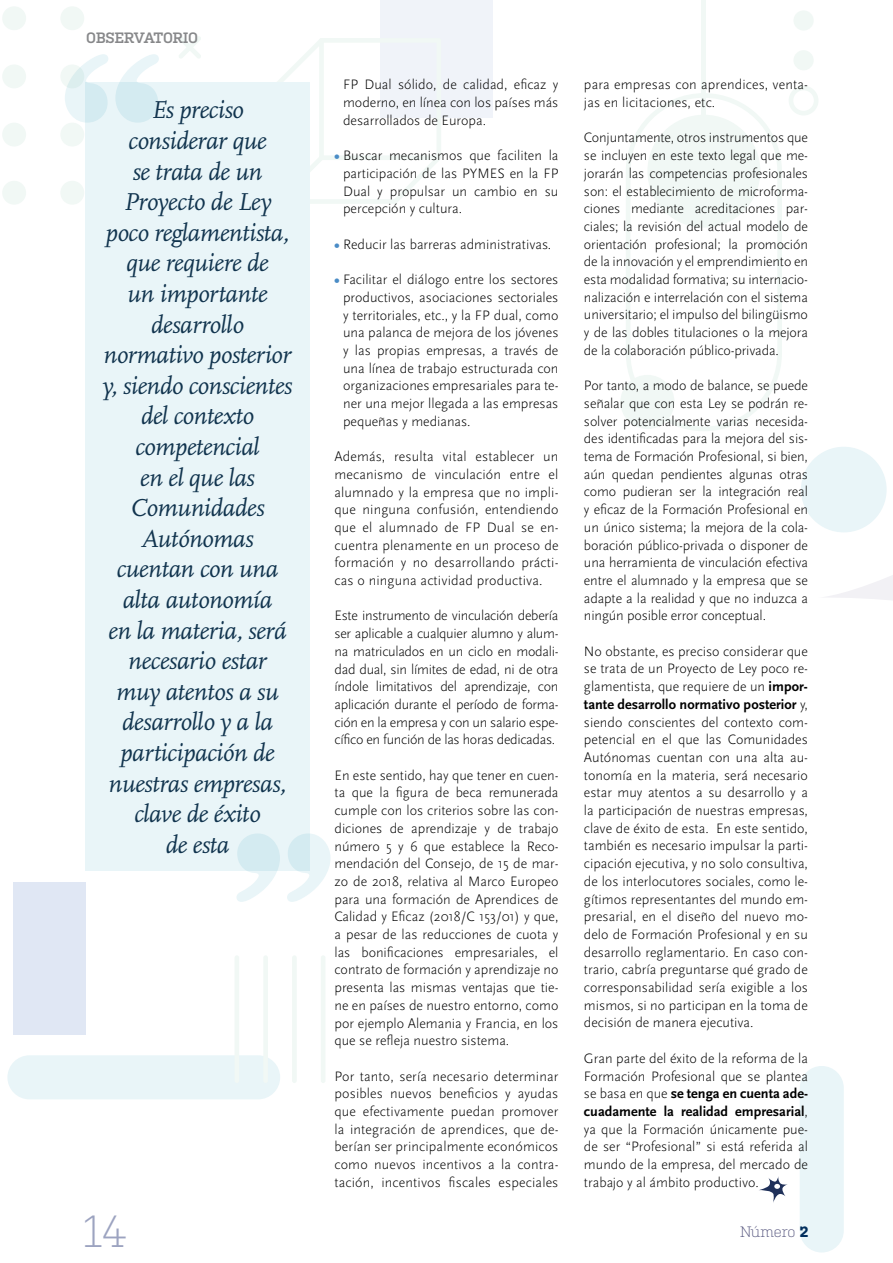
<style>
.page{position:relative;width:893px;height:1263px;background:#fff}
.page>*{position:absolute;margin:0;border:0;box-sizing:border-box;transform-origin:0 0}
.t1{font:300 45px "Kulturista";color:#9ca3c0}
.t2{font:italic 25.5px/30.6px "Scala Pro";letter-spacing:-.02em;color:#11344e;text-align:center}
.t3{font:600 15px "Kulturista";letter-spacing:-.02em;color:#87888a}
.t4{font:300 15px "Kulturista";letter-spacing:-.02em;color:#57577f}
.t5{font:300 14.25px/17.7px "Scala Sans Pro";color:#000;text-align:justify}
.s1{font-weight:700;color:#4a8cc6}
.s2{font-weight:700}
.s3{font-weight:700;color:#012e5d}
</style>
<div class="page">
<div style="left:801px;top:447px;width:86px;height:85px;background:#e9f5f8;border-radius:50%"></div>
<div style="left:380px;top:0;width:112px;height:117px;background:#f0f3f9"></div>
<svg style="left:277px;top:38px;width:164px;height:166px"></svg>
<svg style="left:626px;top:93px;width:156px;height:338px"></svg>
<div style="left:620px;top:375px;width:54px;height:54px;background:#f1f8f5;border-radius:50%"></div>
<hr style="left:702px;top:0;width:4px;height:171px;background:#f1f8f5">
<div style="left:793px;top:50px;width:21px;height:20px;background:#f1f8f5;border-radius:50%"></div>
<div style="left:793px;top:10px;width:21px;height:21px;background:#f1f8f5;border-radius:50%"></div>
<svg style="left:789px;top:86px;width:29px;height:29px"></svg>
<div style="left:800px;top:1066px;width:44px;height:186px;background:#e9f5f8;border-radius:22px"></div>
<div style="left:60px;top:181px;width:24px;height:24px;background:#f1f8f5;border-radius:50%"></div>
<div style="left:60px;top:123px;width:24px;height:23px;background:#f1f8f5;border-radius:50%"></div>
<div style="left:2px;top:181px;width:24px;height:24px;background:#f1f8f5;border-radius:50%"></div>
<div style="left:2px;top:123px;width:24px;height:23px;background:#f1f8f5;border-radius:50%"></div>
<div style="left:2px;top:64px;width:24px;height:24px;background:#f1f8f5;border-radius:50%"></div>
<div style="left:2px;top:6px;width:24px;height:24px;background:#f1f8f5;border-radius:50%"></div>
<div style="left:60px;top:64px;width:24px;height:24px;background:#f1f8f5;border-radius:50%"></div>
<div style="left:60px;top:6px;width:24px;height:24px;background:#f1f8f5;border-radius:50%"></div>
<div style="left:14px;top:883px;width:72px;height:152px;background:#e0e7f4"></div>
<div style="left:7px;top:1055px;width:273px;height:44px;background:#e9f5f8;border-radius:22px"></div>
<hr style="left:321px;top:955px;width:4px;height:128px;background:#f1f8f5;border-radius:2px">
<div style="left:292px;top:955px;width:5px;height:128px;background:#f1f8f5;border-radius:2px"></div>
<div style="left:263px;top:955px;width:5px;height:128px;background:#f1f8f5;border-radius:2px"></div>
<hr style="left:235px;top:955px;width:4px;height:128px;background:#f1f8f5;border-radius:2px">
<svg style="left:179px;top:36px;width:22px;height:22px"></svg>
<div style="left:85px;top:82px;width:224px;height:789px;background:#e9f5f8"></div>
<svg style="left:115px;top:54px;width:44px;height:69px"></svg>
<svg style="left:65px;top:54px;width:43px;height:69px"></svg>
<svg style="left:236px;top:833px;width:44px;height:69px"></svg>
<svg style="left:287px;top:833px;width:44px;height:69px"></svg>
<svg style="left:759px;top:1176px;width:29px;height:27px"></svg>
<svg style="left:819px;top:447px;width:74px;height:153px"></svg>
<p class="t3" style="left:86px;top:29px;width:114px">OBSERVATORIO</p>
<p class="t2" style="left:102px;top:95px;width:191px">Es preciso considerar que<br>se trata de un<br>Proyecto de Ley poco reglamentista, que requiere de<br>un importante desarrollo normativo posterior y, siendo conscientes del contexto competencial<br>en el que las<br>Comunidades<br>Autónomas cuentan con una alta autonomía<br>en la materia, será necesario estar<br>muy atentos a su desarrollo y a la participación de nuestras empresas, clave de éxito<br>de esta</p>
<h1 class="t1" style="left:83px;top:1199px;width:46px">14</h1>
<p class="t5" style="left:343px;top:76px;width:217px">FP Dual sólido, de calidad, eficaz y moderno, en línea con los países más desarrollados de Europa.</p>
<p class="t5" style="left:343px;top:147px;width:217px;text-indent:-9px"><span class="s1">•</span> Buscar mecanismos que faciliten la participación de las PYMES en la FP Dual y propulsar un cambio en su percepción y cultura.</p>
<p class="t5" style="left:334px;top:235px;width:218px"><span class="s1">•</span> Reducir las barreras administrativas.</p>
<p class="t5" style="left:343px;top:271px;width:217px;text-indent:-9px"><span class="s1">•</span> Facilitar el diálogo entre los sectores productivos, asociaciones sectoriales y territoriales, etc., y la FP dual, como una palanca de mejora de los jóvenes y las propias empresas, a través de una línea de trabajo estructurada con organizaciones empresariales para te&shy;ner una mejor llegada a las empresas pequeñas y medianas.</p>
<p class="t5" style="left:334px;top:448px;width:225px">Además, resulta vital establecer un mecanismo de vinculación entre el alumnado y la empresa que no impli&shy;que ninguna confusión, entendiendo que el alumnado de FP Dual se en&shy;cuentra plenamente en un proceso de formación y no desarrollando prácti&shy;cas o ninguna actividad productiva.</p>
<p class="t5" style="left:334px;top:607px;width:225px">Este instrumento de vinculación debería ser aplicable a cualquier alumno y alum&shy;na matriculados en un ciclo en modali&shy;dad dual, sin límites de edad, ni de otra índole limitativos del aprendizaje, con aplicación durante el período de forma&shy;ción en la empresa y con un salario espe&shy;cífico en función de las horas dedicadas.</p>
<p class="t5" style="left:334px;top:766px;width:225px">En este sentido, hay que tener en cuen&shy;ta que la figura de beca remunerada cumple con los criterios sobre las con&shy;diciones de aprendizaje y de trabajo número 5 y 6 que establece la Reco&shy;mendación del Consejo, de 15 de mar&shy;zo de 2018, relativa al Marco Europeo para una formación de Aprendices de Calidad y Eficaz (2018/C 153/01) y que, a pesar de las reducciones de cuota y las bonificaciones empresariales, el contrato de formación y aprendizaje no presenta las mismas ventajas que tie&shy;ne en países de nuestro entorno, como por ejemplo Alemania y Francia, en los que se refleja nuestro sistema.</p>
<p class="t5" style="left:334px;top:1067px;width:225px">Por tanto, sería necesario determinar posibles nuevos beneficios y ayudas que efectivamente puedan promover la integración de aprendices, que de&shy;berían ser principalmente económicos como nuevos incentivos a la contra&shy;tación, incentivos fiscales especiales</p>
<p class="t5" style="left:584px;top:76px;width:225px">para empresas con aprendices, venta&shy;jas en licitaciones, etc.</p>
<p class="t5" style="left:584px;top:129px;width:225px">Conjuntamente, otros instrumentos que se incluyen en este texto legal que me&shy;jorarán las competencias profesionales son: el establecimiento de microforma&shy;ciones mediante acreditaciones par&shy;ciales; la revisión del actual modelo de orientación profesional; la promoción de la innovación y el emprendimiento en esta modalidad formativa; su internacio&shy;nalización e interrelación con el sistema universitario; el impulso del bilingüismo y de las dobles titulaciones o la mejora de la colaboración público-privada.</p>
<p class="t5" style="left:584px;top:377px;width:225px">Por tanto, a modo de balance, se puede señalar que con esta Ley se podrán re&shy;solver potencialmente varias necesida&shy;des identificadas para la mejora del sis&shy;tema de Formación Profesional, si bien, aún quedan pendientes algunas otras como pudieran ser la integración real y eficaz de la Formación Profesional en un único sistema; la mejora de la cola&shy;boración público-privada o disponer de una herramienta de vinculación efectiva entre el alumnado y la empresa que se adapte a la realidad y que no induzca a ningún posible error conceptual.</p>
<p class="t5" style="left:584px;top:642px;width:225px">No obstante, es preciso considerar que se trata de un Proyecto de Ley poco re&shy;glamentista, que requiere de un <span class="s2">impor&shy;tante desarrollo normativo posterior</span> y, siendo conscientes del contexto com&shy;petencial en el que las Comunidades Autónomas cuentan con una alta au&shy;tonomía en la materia, será necesario estar muy atentos a su desarrollo y a la participación de nuestras empresas, clave de éxito de esta. En este sentido, también es necesario impulsar la parti&shy;cipación ejecutiva, y no solo consultiva, de los interlocutores sociales, como le&shy;gítimos representantes del mundo em&shy;presarial, en el diseño del nuevo mo&shy;delo de Formación Profesional y en su desarrollo reglamentario. En caso con&shy;trario, cabría preguntarse qué grado de corresponsabilidad sería exigible a los mismos, si no participan en la toma de decisión de manera ejecutiva.</p>
<p class="t5" style="left:584px;top:1049px;width:225px">Gran parte del éxito de la reforma de la Formación Profesional que se plantea se basa en que <span class="s2">se tenga en cuenta ade&shy;cuadamente la realidad empresarial</span>, ya que la Formación únicamente pue&shy;de ser “Profesional” si está referida al mundo de la empresa, del mercado de trabajo y al ámbito productivo.</p>
<p class="t4" style="left:740px;top:1221px;width:70px">Número <span class="s3">2</span></p>
</div>
